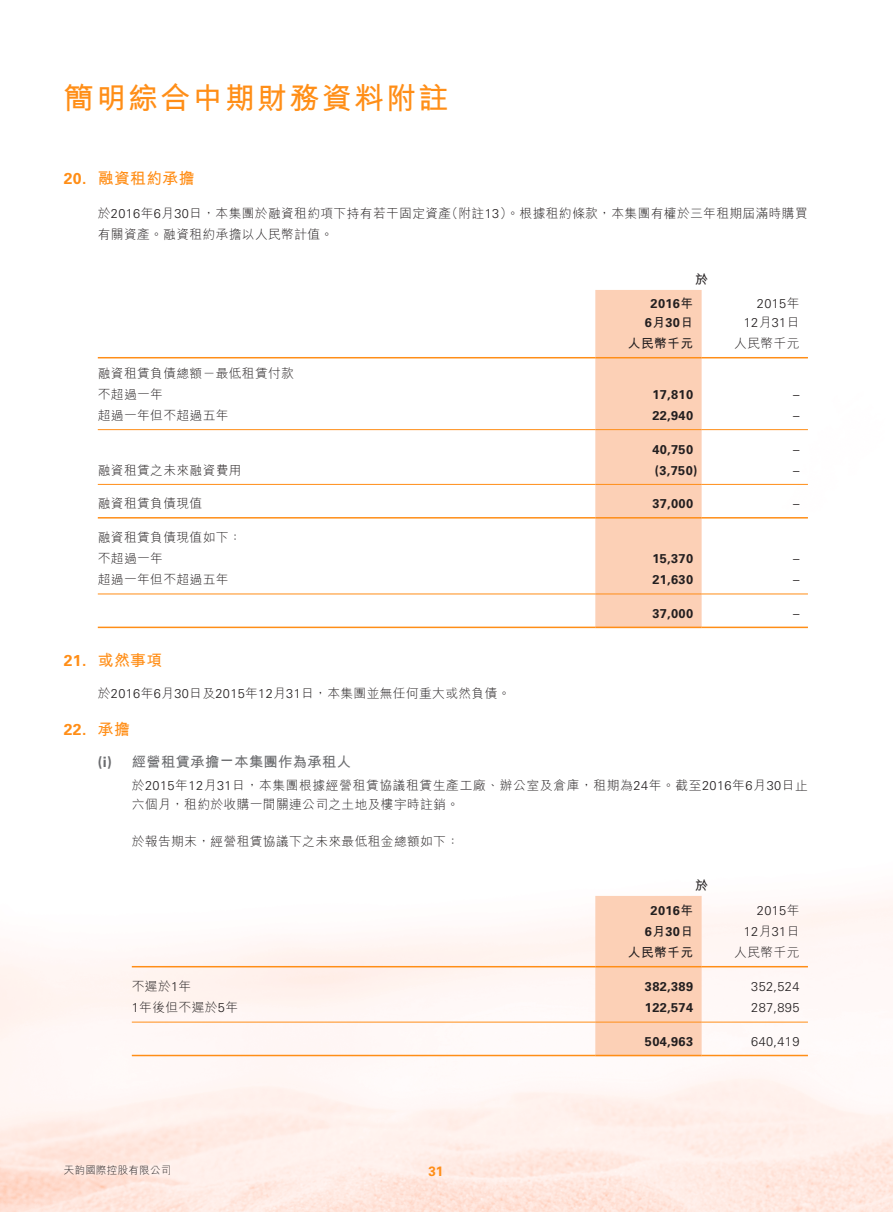
<style>
.page{position:relative;width:893px;height:1212px;background:#fff}
.page>*{position:absolute;margin:0;border:0;box-sizing:border-box;transform-origin:0 0}
.t1{font:700 30px "M Hei HK";letter-spacing:.075em;color:#ff8e17}
.t2{font:700 15.75px "M Hei HK";letter-spacing:.03em;color:#ff8e17}
.t3{font:700 15.75px "Univers LT Std";color:#ff8e17}
.t4{font:700 14.25px "M Hei HK";letter-spacing:.03em;color:#6c6d70}
.t5{font:700 14.25px "Univers LT Std";color:#6c6d70}
.t6{font:700 13.5px "Univers LT Std";color:#ff8e17}
.t7{font:300 12.75px/21px "M Hei HK";letter-spacing:.03em;color:#231f20}
.t8{font:700 12.75px/19.5px "Univers LT Std";letter-spacing:.03em;color:#231f20;text-align:center}
.t9{font:300 12.75px/18.8px "M Hei HK";letter-spacing:.05em;color:#231f20}
.t10{font:300 12.75px/19.5px "Univers LT Std";letter-spacing:.03em;color:#231f20;text-align:right}
.t11{font:700 12.75px "M Hei HK";letter-spacing:.03em;color:#231f20}
.t12{font:300 10.5px "M Hei HK";letter-spacing:.03em;color:#231f20}
.s1{font-family:"Univers LT Std"}
.s2{font-family:"M Hei HK"}
</style>
<div class="page">
<img style="left:0;top:357px;width:893px;height:855px">
<div style="left:595px;top:290px;width:107px;height:337px;background:#fcd0b6"></div>
<hr style="left:98px;top:357px;width:497px;height:1px;background:#ff8e17">
<hr style="left:595px;top:357px;width:107px;height:1px;background:#ff8e17">
<hr style="left:702px;top:357px;width:106px;height:1px;background:#ff8e17">
<hr style="left:98px;top:429px;width:497px;height:1px;background:#ff8e17">
<hr style="left:595px;top:429px;width:107px;height:1px;background:#ff8e17">
<hr style="left:702px;top:429px;width:106px;height:1px;background:#ff8e17">
<hr style="left:98px;top:484px;width:497px;height:1px;background:#ff8e17">
<hr style="left:595px;top:484px;width:107px;height:1px;background:#ff8e17">
<hr style="left:702px;top:484px;width:106px;height:1px;background:#ff8e17">
<hr style="left:98px;top:517px;width:497px;height:1px;background:#ff8e17">
<hr style="left:595px;top:517px;width:107px;height:1px;background:#ff8e17">
<hr style="left:702px;top:517px;width:106px;height:1px;background:#ff8e17">
<hr style="left:98px;top:594px;width:497px;height:1px;background:#ff8e17">
<hr style="left:595px;top:594px;width:107px;height:1px;background:#ff8e17">
<hr style="left:702px;top:594px;width:106px;height:1px;background:#ff8e17">
<hr style="left:98px;top:627px;width:497px;height:1px;background:#ff8e17">
<hr style="left:595px;top:627px;width:107px;height:1px;background:#ff8e17">
<hr style="left:702px;top:627px;width:106px;height:1px;background:#ff8e17">
<div style="left:595px;top:896px;width:107px;height:159px;background:#fcd0b6"></div>
<hr style="left:132px;top:966px;width:463px;height:1px;background:#ff8e17">
<hr style="left:595px;top:966px;width:107px;height:1px;background:#ff8e17">
<hr style="left:702px;top:966px;width:106px;height:1px;background:#ff8e17">
<hr style="left:132px;top:1022px;width:463px;height:1px;background:#ff8e17">
<hr style="left:595px;top:1022px;width:107px;height:1px;background:#ff8e17">
<hr style="left:702px;top:1022px;width:106px;height:1px;background:#ff8e17">
<hr style="left:132px;top:1055px;width:463px;height:1px;background:#ff8e17">
<hr style="left:595px;top:1055px;width:107px;height:1px;background:#ff8e17">
<hr style="left:702px;top:1055px;width:106px;height:1px;background:#ff8e17">
<h1 class="t1" style="left:64px;top:76px;width:386px">簡明綜合中期財務資料附註</h1>
<p class="t3" style="left:64px;top:169px;width:24px">20.</p>
<p class="t2" style="left:98px;top:167px;width:98px">融資租約承擔</p>
<p class="t7" style="left:445px;top:203px;width:364px">（附註<span class="s1">13</span>）。根據租約條款，本集團有權於三年租期屆滿時購買</p>
<p class="t7" style="left:98px;top:203px;width:355px">於<span class="s1">2016</span>年 月<span class="s1">6 30</span>日，本集團於融資租約項下持有若干固定資產有關資產。融資租約承擔以人民幣計值。</p>
<p class="t11" style="left:695px;top:270px;width:14px">於</p>
<p class="t8" style="left:645px;top:294px;width:50px">2016<span class="s2">年<br>月</span>6 30<span class="s2">日</span></p>
<p class="t10" style="left:744px;top:294px;width:57px">2015<span class="s2">年<br></span>12<span class="s2">月</span>31<span class="s2">日</span></p>
<p class="t7" style="left:734px;top:333px;width:67px">人民幣千元</p>
<p class="t11" style="left:628px;top:334px;width:67px">人民幣千元</p>
<p class="t7" style="left:98px;top:362px;width:198px">融資租賃負債總額－最低租賃付款</p>
<p class="t7" style="left:98px;top:383px;width:67px">不超過一年</p>
<p class="t8" style="left:652px;top:385px;width:42px">17,810</p>
<p class="t10" style="left:793px;top:385px;width:8px">–</p>
<p class="t7" style="left:98px;top:404px;width:132px">超過一年但不超過五年</p>
<p class="t8" style="left:652px;top:406px;width:42px">22,940</p>
<p class="t10" style="left:793px;top:406px;width:8px">–</p>
<p class="t8" style="left:652px;top:439px;width:42px">40,750</p>
<p class="t10" style="left:793px;top:439px;width:8px">–</p>
<p class="t7" style="left:98px;top:459px;width:145px">融資租賃之未來融資費用</p>
<p class="t8" style="left:655px;top:460px;width:44px">)3,750(</p>
<p class="t10" style="left:793px;top:460px;width:8px">–</p>
<p class="t7" style="left:98px;top:493px;width:106px">融資租賃負債現值</p>
<p class="t7" style="left:98px;top:527px;width:145px">融資租賃負債現值如下：</p>
<p class="t8" style="left:652px;top:494px;width:42px">37,000</p>
<p class="t10" style="left:793px;top:494px;width:8px">–</p>
<p class="t7" style="left:98px;top:548px;width:67px">不超過一年</p>
<p class="t8" style="left:652px;top:549px;width:42px">15,370</p>
<p class="t10" style="left:793px;top:549px;width:8px">–</p>
<p class="t7" style="left:98px;top:569px;width:132px">超過一年但不超過五年</p>
<p class="t8" style="left:652px;top:570px;width:42px">21,630</p>
<p class="t10" style="left:793px;top:570px;width:8px">–</p>
<p class="t8" style="left:652px;top:604px;width:42px">37,000</p>
<p class="t10" style="left:793px;top:604px;width:8px">–</p>
<p class="t3" style="left:64px;top:651px;width:24px">21.</p>
<p class="t3" style="left:64px;top:720px;width:24px">22.</p>
<p class="t2" style="left:98px;top:649px;width:66px">或然事項</p>
<p class="t7" style="left:98px;top:682px;width:414px">於<span class="s1">2016</span>年 月<span class="s1">6 30</span>日及<span class="s1">2015</span>年<span class="s1">12</span>月<span class="s1">31</span>日，本集團並無任何重大或然負債。</p>
<p class="t2" style="left:98px;top:718px;width:33px">承擔</p>
<p class="t5" style="left:98px;top:753px;width:16px">i( )</p>
<p class="t4" style="left:234px;top:751px;width:118px">本集團作為承租人</p>
<p class="t4" style="left:132px;top:751px;width:89px">經營租賃承擔</p>
<p class="t5" style="left:220px;top:751px;width:16px">—</p>
<p class="t9" style="left:132px;top:775px;width:678px">於<span class="s1">2015</span>年<span class="s1">12</span>月<span class="s1">31</span>日，本集團根據經營租賃協議租賃生產工廠、辦公室及倉庫，租期為<span class="s1">24</span>年。截至<span class="s1">2016</span>年<span class="s1">6</span>月<span class="s1">30</span>日止六個月，租約於收購一間關連公司之土地及樓宇時註銷。</p>
<p class="t7" style="left:132px;top:831px;width:329px">於報告期末，經營租賃協議下之未來最低租金總額如下：</p>
<p class="t11" style="left:695px;top:876px;width:14px">於</p>
<p class="t8" style="left:645px;top:900px;width:50px;line-height:21px">2016<span class="s2">年<br>月</span>6 30<span class="s2">日</span></p>
<p class="t10" style="left:744px;top:900px;width:57px;line-height:21px">2015<span class="s2">年<br></span>12<span class="s2">月</span>31<span class="s2">日</span></p>
<p class="t7" style="left:734px;top:942px;width:67px">人民幣千元</p>
<p class="t11" style="left:628px;top:943px;width:67px">人民幣千元</p>
<p class="t7" style="left:132px;top:976px;width:61px">不遲於 年<span class="s1">1</span></p>
<p class="t7" style="left:132px;top:997px;width:108px"><span class="s1">1</span>年後但不遲於 年<span class="s1">5</span></p>
<p class="t8" style="left:645px;top:977px;width:50px">382,389</p>
<p class="t10" style="left:751px;top:977px;width:50px">352,524</p>
<p class="t8" style="left:645px;top:998px;width:50px">122,574</p>
<p class="t10" style="left:751px;top:998px;width:50px">287,895</p>
<p class="t8" style="left:645px;top:1032px;width:50px">504,963</p>
<p class="t10" style="left:751px;top:1032px;width:50px">640,419</p>
<p class="t12" style="left:64px;top:1165px;width:109px">天韵國際控股有限公司</p>
<p class="t6" style="left:428px;top:1163px;width:17px">31</p>
</div>
